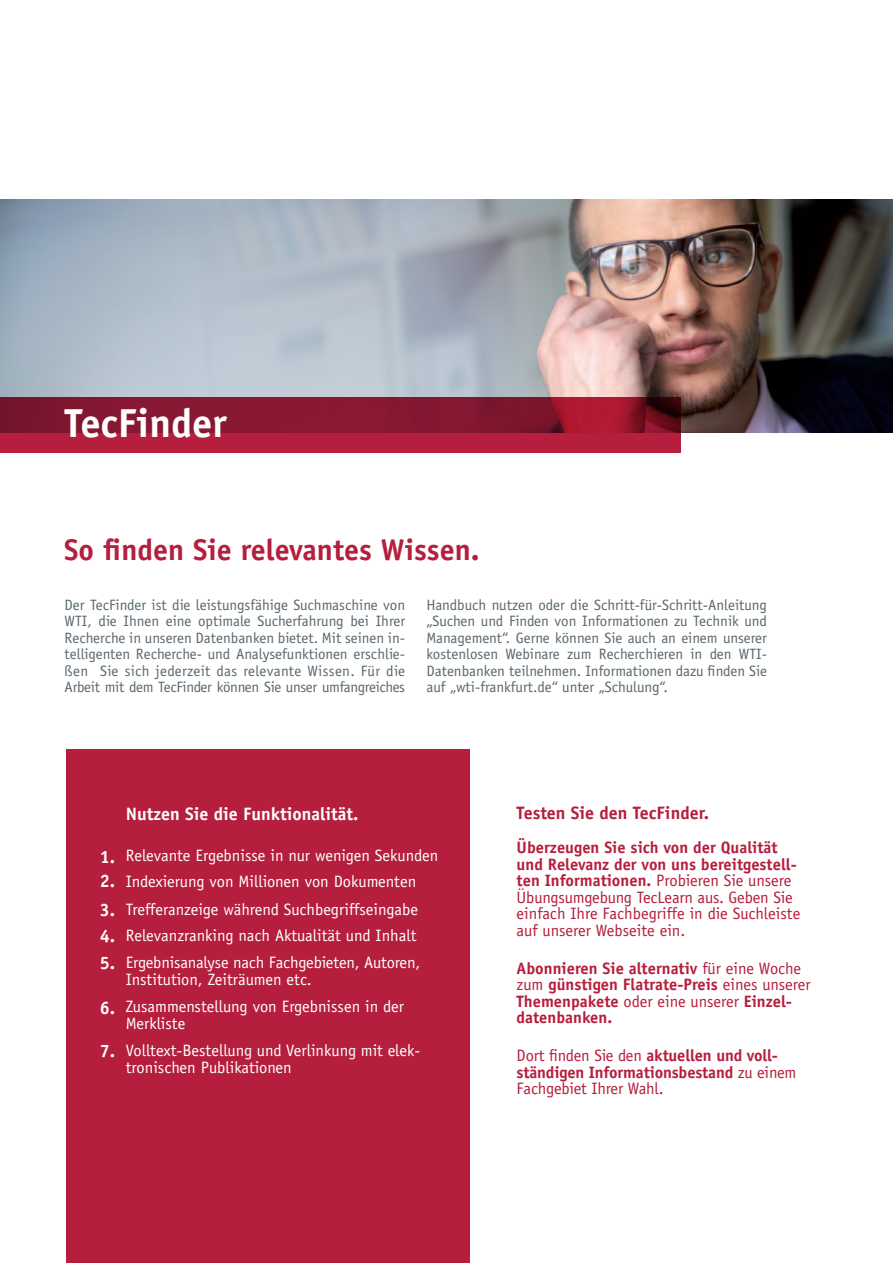
<style>
.page{position:relative;width:893px;height:1263px;background:#fff}
.page>*{position:absolute;margin:0;border:0;box-sizing:border-box;transform-origin:0 0}
.t1{font:700 40.5px "Officina Sans";color:#fff}
.t2{font:700 30px "Officina Sans";color:#b51e3c}
.t3{font:700 18px/26.5px "Officina Sans";color:#fff}
.t4{font:700 18px "Officina Sans";color:#b51e3c}
.t5{font:16.5px/16.5px "Officina Sans";color:#fff}
.t6{font:700 16.5px/16.5px "Officina Sans";color:#b51e3c}
.t7{font:16.5px/16.5px "Officina Sans";color:#b51e3c}
.t8{font:15px/16.5px "Officina Sans";letter-spacing:-.02em;color:#5a676e;text-align:justify}
.s1{font-weight:700}
.s2{font-weight:400}
</style>
<div class="page">
<img style="left:0;top:199px;width:893px;height:234px">
<div style="left:66px;top:749px;width:404px;height:514px;background:#b51e3c"></div>
<svg style="left:0;top:397px;width:680px;height:55px;background:#951833"></svg>
<h1 class="t1" style="left:65px;top:398px;width:164px">TecFinder</h1>
<h2 class="t2" style="left:64px;top:531px;width:417px">So finden Sie relevantes Wissen.</h2>
<p class="t8" style="left:65px;top:596px;width:342px">Der TecFinder ist die leistungsfähige Suchmaschine von WTI, die Ihnen eine optimale Sucherfahrung bei Ihrer Recherche in unseren Datenbanken bietet. Mit seinen in&shy;telligenten Recherche- und Analysefunktionen erschlie&shy;ßen Sie sich jederzeit das relevante Wissen. Für die Arbeit mit dem TecFinder können Sie unser umfangreiches</p>
<p class="t8" style="left:426px;top:596px;width:342px">Handbuch nutzen oder die Schritt-für-Schritt-Anleitung „Suchen und Finden von Informationen zu Technik und Management“. Gerne können Sie auch an einem unserer kostenlosen Webinare zum Recherchieren in den WTI-Datenbanken teilnehmen. Informationen dazu finden Sie auf „wti-frankfurt.de“ unter „Schulung“.</p>
<p class="t3" style="left:100px;top:844px;width:17px;line-height:24.3px">1.<br>2.</p>
<p class="t3" style="left:100px;top:896px;width:17px;text-align:justify">3.<br>4.<br>5.</p>
<p class="t3" style="left:100px;top:994px;width:17px">6.</p>
<p class="t3" style="left:100px;top:1037px;width:17px">7.</p>
<p class="t3" style="left:126px;top:800px;width:234px">Nutzen Sie die Funktionalität.</p>
<p class="t5" style="left:126px;top:847px;width:314px">Relevante Ergebnisse in nur wenigen Sekunden</p>
<p class="t5" style="left:126px;top:873px;width:292px">Indexierung von Millionen von Dokumenten</p>
<p class="t5" style="left:126px;top:927px;width:292px">Relevanzranking nach Aktualität und Inhalt</p>
<p class="t5" style="left:126px;top:901px;width:294px">Trefferanzeige während Suchbegriffseingabe</p>
<p class="t5" style="left:126px;top:954px;width:296px">Ergebnisanalyse nach Fachgebieten, Autoren,<br>Institution, Zeiträumen etc.</p>
<p class="t5" style="left:126px;top:999px;width:280px">Zusammenstellung von Ergebnissen in der<br>Merkliste</p>
<p class="t5" style="left:126px;top:1042px;width:296px">Volltext-Bestellung und Verlinkung mit elek&shy;tronischen Publikationen</p>
<p class="t4" style="left:517px;top:801px;width:194px">Testen Sie den TecFinder.</p>
<p class="t7" style="left:517px;top:839px;width:285px"><span class="s1">Überzeugen Sie sich von der Qualität und Relevanz der von uns bereitgestell&shy;ten Informationen.</span> Probieren Sie unsere Übungsumgebung TecLearn aus. Geben Sie einfach Ihre Fachbegriffe in die Suchleiste auf unserer Webseite ein.</p>
<p class="t6" style="left:517px;top:959px;width:295px">Abonnieren Sie alternativ <span class="s2">für eine Woche zum</span> günstigen Flatrate-Preis <span class="s2">eines unserer </span>Themenpakete <span class="s2">oder eine unserer</span> Einzel&shy;datenbanken.</p>
<p class="t6" style="left:517px;top:1047px;width:281px"><span class="s2">Dort finden Sie den</span> aktuellen und voll&shy;ständigen Informationsbestand <span class="s2">zu einem<br>Fachgebiet Ihrer Wahl.</span></p>
</div>
